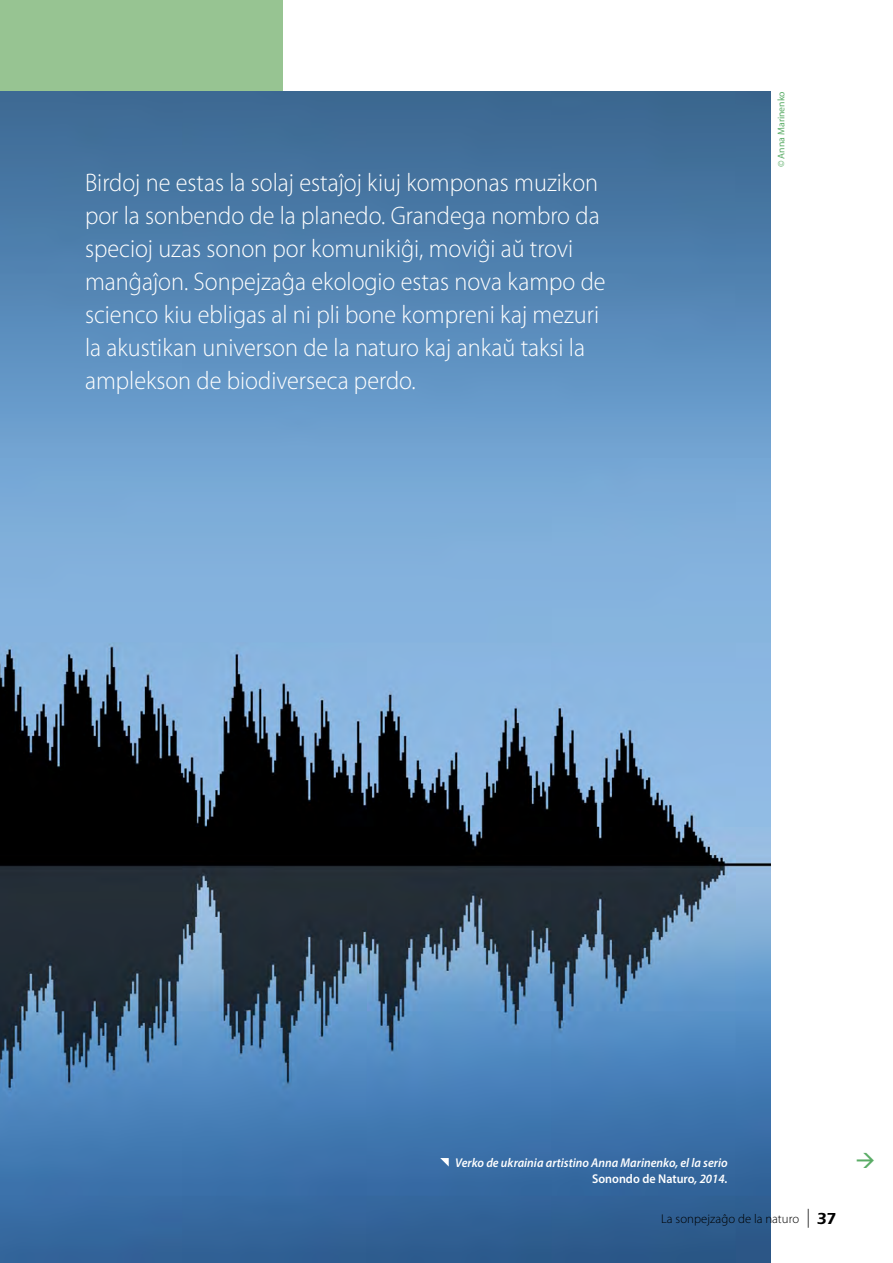
<style>
.page{position:relative;width:893px;height:1263px;background:#fff}
.page>*{position:absolute;margin:0;border:0;box-sizing:border-box;transform-origin:0 0}
.t1{font:300 25.5px/33px "Myriad Pro";color:#fff;scale:.95 1}
.t2{font:italic 600 12.75px/16.5px "Myriad Pro";color:#fff;text-align:right;scale:.95 1}
.t3{font:300 12.75px "Myriad Pro";letter-spacing:.005em;color:#000}
.t4{font:9.75px "Myriad Pro";color:#5aac66}
.s1{font-style:normal}
.s2{font-weight:400;font-size:18.9px}
.s3{font-family:"ITC Eras Std";font-weight:600;font-size:16.5px}
</style>
<div class="page">
<div style="left:0;top:0;width:282px;height:1263px;background:#97c492"></div>
<img style="left:0;top:91px;width:770px;height:1172px">
<svg style="left:440px;top:1158px;width:9px;height:8px"></svg>
<p class="t1" style="left:85px;top:167px;width:549px">Birdoj ne estas la solaj estaĵoj kiuj komponas muzikon por la sonbendo de la planedo. Grandega nombro da specioj uzas sonon por komunikiĝi, moviĝi aŭ trovi manĝaĵon. Sonpejzaĝa ekologio estas nova kampo de scienco kiu ebligas al ni pli bone kompreni kaj mezuri la akustikan universon de la naturo kaj ankaŭ taksi la amplekson de biodiverseca perdo.</p>
<p class="t4" style="left:775px;top:167px;width:77px;rotate:-90deg">© Anna Marinenko</p>
<p class="t2" style="left:455px;top:1154px;width:288px">Verko de ukrainia artistino Anna Marinenko, el la serio<br><span class="s1">Sonondo de Naturo</span>, 2014.</p>
<p class="t3" style="left:661px;top:1211px;width:177px">La sonpejzaĝo de la naturo <span class="s2">|</span> <span class="s3">37</span></p>
</div>
